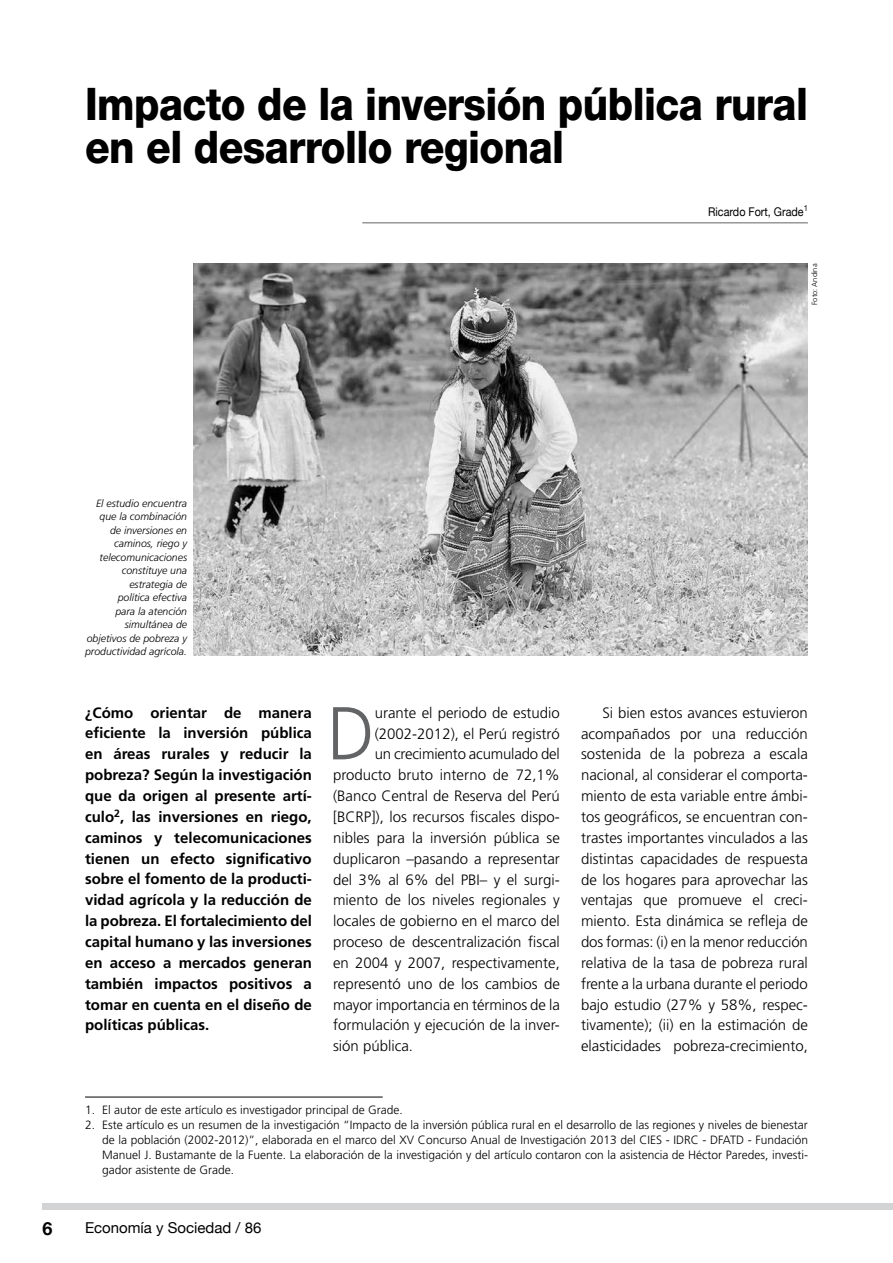
<style>
.page{position:relative;width:893px;height:1263px;background:#fff}
.page>*{position:absolute;margin:0;border:0;box-sizing:border-box;transform-origin:0 0}
.t1{font:300 74.7px "Frutiger";color:#636466;scale:.95 1}
.t2{font:800 45px/43.5px "Helvetica Neue";letter-spacing:-.015em;color:#000;scale:.9 1}
.t3{font:700 18px "Helvetica Neue";color:#000}
.t4{font:300 15px/20.9px "Frutiger";color:#000;text-align:justify}
.t5{font:700 15px/20.9px "Frutiger";color:#000;text-align:justify}
.t6{font:15px "Helvetica Neue";color:#000}
.t7{font:300 12px/15px "Frutiger";color:#000;text-align:justify}
.t8{font:12px "Helvetica Neue";color:#000;scale:.9 1}
.t9{font:italic 300 10.5px/13.5px "Frutiger";color:#000;text-align:right}
.t10{font:300 7.5px "Frutiger";color:#000}
</style>
<div class="page">
<div style="left:43px;top:1203px;width:850px;height:7px;background:#d1d3d4"></div>
<img style="left:193px;top:264px;width:615px;height:391px">
<hr style="left:362px;top:222px;width:446px;height:1px;background:#636466">
<hr style="left:85px;top:1097px;width:298px;height:1px;background:#000">
<h2 class="t2" style="left:85px;top:82px;width:805px">Impacto de la inversión pública rural en el desarrollo regional</h2>
<p class="t8" style="left:708px;top:204px;width:112px">Ricardo Fort, Grade<sup>1</sup></p>
<p class="t10" style="left:810px;top:305px;width:43px;rotate:-90deg">Foto: Andina</p>
<p class="t9" style="left:85px;top:496px;width:104px">El estudio encuentra que la combinación<br>de inversiones en caminos, riego y telecomunicaciones constituye una estrategia de<br>política efectiva<br>para la atención simultánea de objetivos de pobreza y productividad agrícola.</p>
<p class="t5" style="left:85px;top:702px;width:228px">¿Cómo orientar de manera eficiente la inversión pública en áreas rurales y reducir la pobreza? Según la investigación que da origen al presente artí&shy;culo<sup>2</sup>, las inversiones en riego, caminos y telecomunicaciones tienen un efecto significativo sobre el fomento de la producti&shy;vidad agrícola y la reducción de la pobreza. El fortalecimiento del capital humano y las inversiones en acceso a mercados generan también impactos positivos a tomar en cuenta en el diseño de políticas públicas.</p>
<h1 class="t1" style="left:327px;top:691px;width:51px">D</h1>
<p class="t4" style="left:375px;top:702px;width:187px">urante el periodo de estudio</p>
<p class="t4" style="left:375px;top:723px;width:187px">(2002-2012), el Perú registró</p>
<p class="t4" style="left:375px;top:744px;width:187px">un crecimiento acumulado del</p>
<p class="t4" style="left:333px;top:764px;width:228px">producto bruto interno de 72,1%</p>
<p class="t4" style="left:333px;top:785px;width:228px">(Banco Central de Reserva del Perú</p>
<p class="t4" style="left:333px;top:806px;width:228px">[BCRP]), los recursos fiscales dispo-</p>
<p class="t4" style="left:333px;top:827px;width:228px">nibles para la inversión pública se</p>
<p class="t4" style="left:333px;top:848px;width:228px">duplicaron –pasando a representar</p>
<p class="t4" style="left:333px;top:869px;width:228px">del 3% al 6% del PBI– y el surgi-</p>
<p class="t4" style="left:333px;top:890px;width:228px">miento de los niveles regionales y</p>
<p class="t4" style="left:333px;top:910px;width:228px">locales de gobierno en el marco del</p>
<p class="t4" style="left:333px;top:931px;width:228px">proceso de descentralización fiscal</p>
<p class="t4" style="left:333px;top:952px;width:228px">en 2004 y 2007, respectivamente,</p>
<p class="t4" style="left:333px;top:973px;width:228px">representó uno de los cambios de</p>
<p class="t4" style="left:333px;top:994px;width:228px">mayor importancia en términos de la</p>
<p class="t4" style="left:333px;top:1015px;width:228px">formulación y ejecución de la inver-</p>
<p class="t4" style="left:333px;top:1036px;width:82px">sión pública.</p>
<p class="t4" style="left:581px;top:702px;width:228px;text-indent:21px">Si bien estos avances estuvieron acompañados por una reducción sostenida de la pobreza a escala nacional, al considerar el comporta&shy;miento de esta variable entre ámbi&shy;tos geográficos, se encuentran con&shy;trastes importantes vinculados a las distintas capacidades de respuesta de los hogares para aprovechar las ventajas que promueve el creci&shy;miento. Esta dinámica se refleja de dos formas: (i) en la menor reducción relativa de la tasa de pobreza rural frente a la urbana durante el periodo bajo estudio (27% y 58%, respec&shy;tivamente); (ii) en la estimación de elasticidades pobreza-crecimiento,</p>
<p class="t7" style="left:85px;top:1103px;width:319px">1. El autor de este artículo es investigador principal de Grade.</p>
<p class="t7" style="left:102px;top:1118px;width:707px;text-indent:-17px">2. Este artículo es un resumen de la investigación “Impacto de la inversión pública rural en el desarrollo de las regiones y niveles de bienestar de la población (2002-2012)”, elaborada en el marco del XV Concurso Anual de Investigación 2013 del CIES - IDRC - DFATD - Fundación Manuel J. Bustamante de la Fuente. La elaboración de la investigación y del artículo contaron con la asistencia de Héctor Paredes, investi&shy;gador asistente de Grade.</p>
<p class="t3" style="left:43px;top:1217px;width:12px">6</p>
<p class="t6" style="left:85px;top:1218px;width:178px">Economía y Sociedad / 86</p>
</div>
